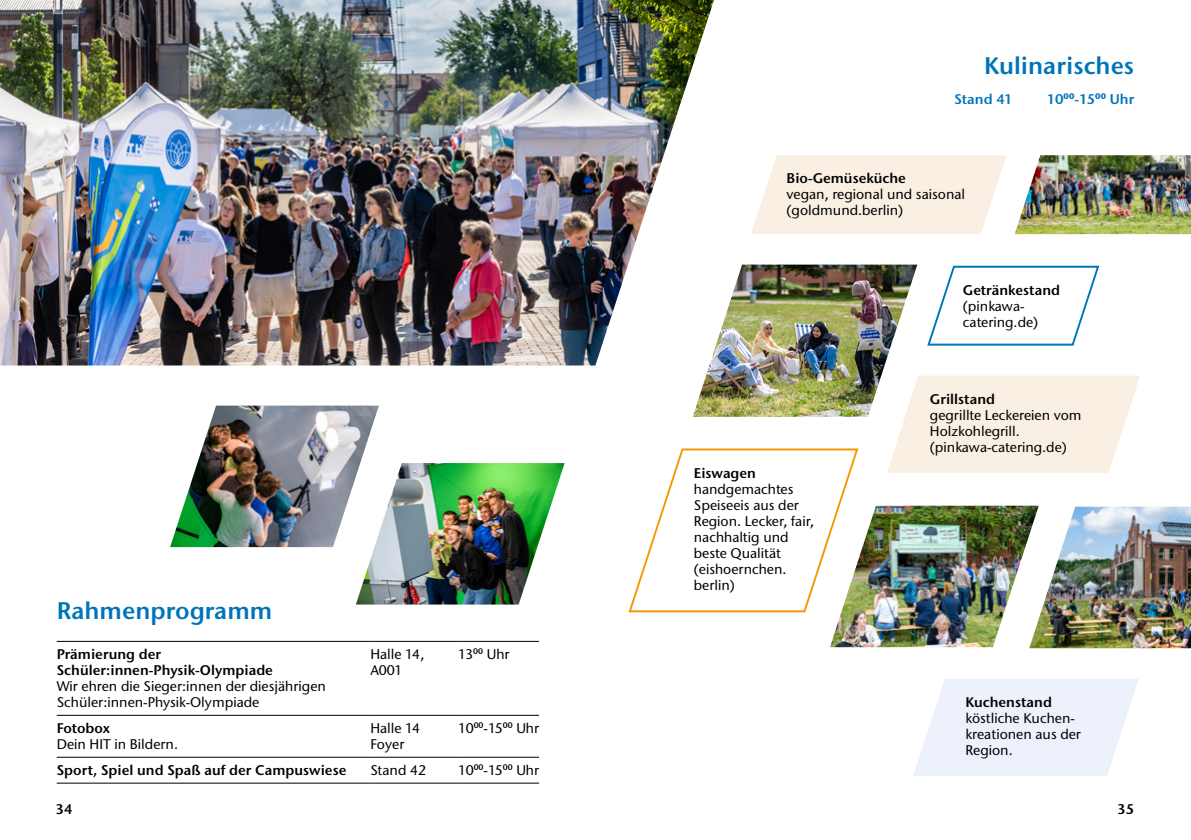
<style>
.page{position:relative;width:1191px;height:840px;background:#fff}
.page>*{position:absolute;margin:0;border:0;box-sizing:border-box;transform-origin:0 0}
.t1{font:600 24px "Stone Sans ITC Pro";color:#0074b8}
.Table_Cell{font:500 14px/16px "Stone Sans ITC Pro";color:#000}
.Table_Cell-2{font:600 14px/16px "Stone Sans ITC Pro";color:#000}
.Table_Cell-3{font:600 14px "Stone Sans ITC Pro";color:#0074b8}
</style>
<div class="page">
<hr style="left:57px;top:640px;width:313px;height:1px;background:#000">
<hr style="left:370px;top:640px;width:88px;height:1px;background:#000">
<hr style="left:458px;top:640px;width:81px;height:1px;background:#000">
<hr style="left:57px;top:714px;width:313px;height:1px;background:#000">
<hr style="left:370px;top:714px;width:88px;height:1px;background:#000">
<hr style="left:458px;top:714px;width:81px;height:1px;background:#000">
<hr style="left:57px;top:756px;width:313px;height:1px;background:#000">
<hr style="left:370px;top:756px;width:88px;height:1px;background:#000">
<hr style="left:458px;top:756px;width:81px;height:1px;background:#000">
<hr style="left:57px;top:782px;width:313px;height:1px;background:#000">
<hr style="left:370px;top:782px;width:88px;height:1px;background:#000">
<hr style="left:458px;top:782px;width:81px;height:1px;background:#000">
<svg style="left:751px;top:155px;width:255px;height:79px;background:#f9f1e5"></svg>
<svg style="left:914px;top:679px;width:224px;height:96px;background:#eef2fc"></svg>
<img style="left:0;top:0;width:714px;height:365px">
<img style="left:170px;top:405px;width:209px;height:143px">
<img style="left:356px;top:463px;width:208px;height:141px">
<img style="left:627px;top:264px;width:564px;height:384px">
<img style="left:830px;top:505px;width:208px;height:141px">
<img style="left:1014px;top:155px;width:177px;height:79px">
<p class="t1" style="left:984px;top:51px;width:151px">Kulinarisches</p>
<p class="Table_Cell-3" style="left:954px;top:90px;width:60px">Stand 41</p>
<p class="Table_Cell-3" style="left:1047px;top:90px;width:89px">10<sup>00</sup>-15<sup>00</sup> Uhr</p>
<p class="Table_Cell-2" style="left:786px;top:170px;width:121px">Bio-Gemüseküche</p>
<p class="Table_Cell" style="left:786px;top:186px;width:180px">vegan, regional und saisonal</p>
<p class="Table_Cell" style="left:786px;top:202px;width:118px">(goldmund.berlin)</p>
<p class="Table_Cell-2" style="left:963px;top:281px;width:99px">Getränkestand</p>
<p class="Table_Cell" style="left:963px;top:297px;width:77px">(pinkawa&shy;catering.de)</p>
<p class="t1" style="left:57px;top:595px;width:217px">Rahmenprogramm</p>
<p class="Table_Cell-2" style="left:57px;top:645px;width:218px">Prämierung der<br>Schüler:innen-Physik-Olympiade</p>
<p class="Table_Cell" style="left:57px;top:677px;width:271px">Wir ehren die Sieger:innen der diesjährigen<br>Schüler:innen-Physik-Olympiade</p>
<p class="Table_Cell-2" style="left:57px;top:719px;width:55px">Fotobox</p>
<p class="Table_Cell" style="left:57px;top:735px;width:123px">Dein HIT in Bildern.</p>
<p class="Table_Cell" style="left:370px;top:645px;width:56px">Halle 14,<br>A001</p>
<p class="Table_Cell" style="left:458px;top:645px;width:53px">13<sup>00</sup> Uhr</p>
<p class="Table_Cell" style="left:370px;top:719px;width:51px">Halle 14</p>
<p class="Table_Cell" style="left:370px;top:735px;width:36px">Foyer</p>
<p class="Table_Cell" style="left:458px;top:719px;width:82px">10<sup>00</sup>-15<sup>00</sup> Uhr</p>
<p class="Table_Cell-2" style="left:57px;top:761px;width:291px">Sport, Spiel und Spaß auf der Campuswiese</p>
<p class="Table_Cell" style="left:370px;top:761px;width:57px">Stand 42</p>
<p class="Table_Cell" style="left:458px;top:761px;width:82px">10<sup>00</sup>-15<sup>00</sup> Uhr</p>
<p class="Table_Cell-2" style="left:694px;top:464px;width:64px">Eiswagen</p>
<p class="Table_Cell" style="left:694px;top:480px;width:122px">handgemachtes<br>Speiseeis aus der<br>Region. Lecker, fair, nachhaltig und beste Qualität</p>
<p class="Table_Cell" style="left:694px;top:560px;width:94px">(eishoernchen. berlin)</p>
<p class="Table_Cell-2" style="left:930px;top:390px;width:67px">Grillstand</p>
<p class="Table_Cell" style="left:930px;top:406px;width:153px">gegrillte Leckereien vom<br>Holzkohlegrill.</p>
<p class="Table_Cell" style="left:930px;top:438px;width:138px">(pinkawa-catering.de)</p>
<p class="Table_Cell-2" style="left:965px;top:693px;width:88px">Kuchenstand</p>
<p class="Table_Cell" style="left:965px;top:709px;width:117px">köstliche Kuchen&shy;kreationen aus der<br>Region.</p>
<p class="Table_Cell-2" style="left:56px;top:800px;width:19px">34</p>
<p class="Table_Cell-2" style="left:1117px;top:800px;width:19px">35</p>
</div>
